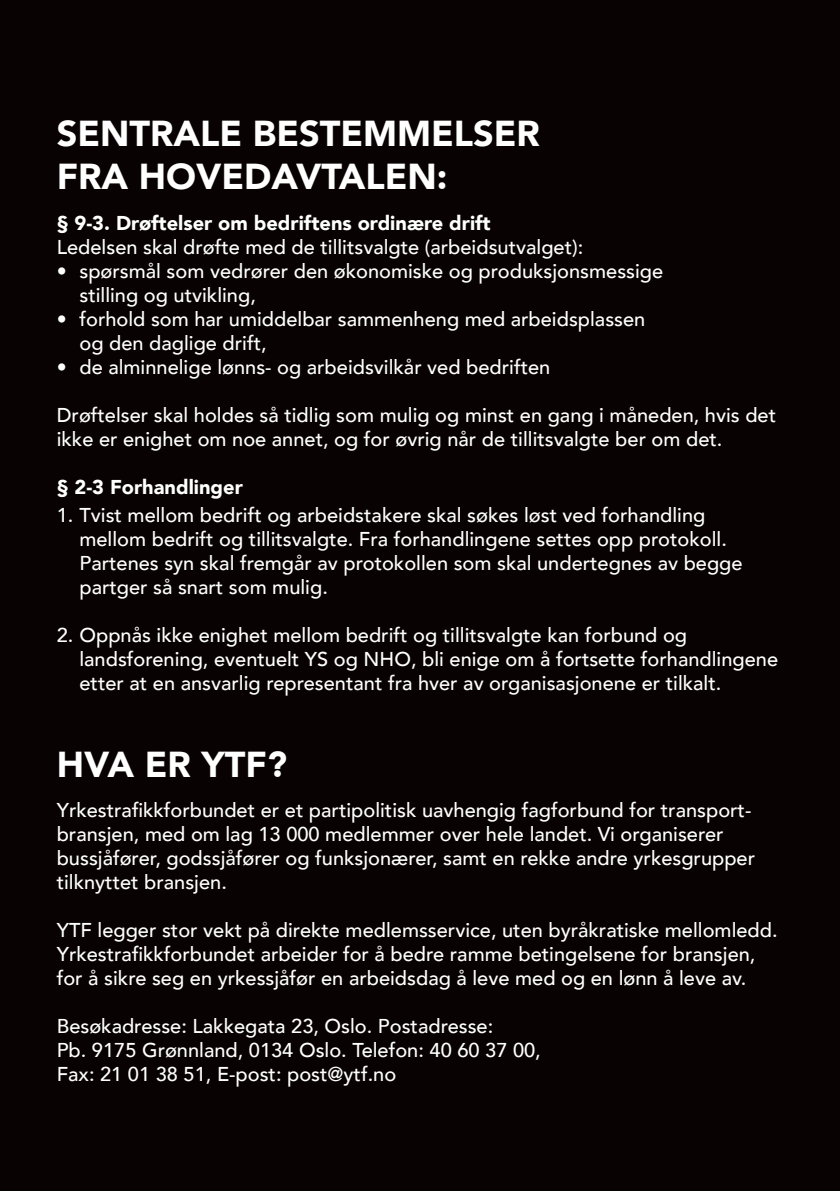
<style>
.page{position:relative;width:840px;height:1191px;background:#fff}
.page>*{position:absolute;margin:0;border:0;box-sizing:border-box;transform-origin:0 0}
.t1{font:900 36px/43.2px "Avenir";color:#fff}
.t2{font:500 20px/24px "Avenir";color:#fff}
.t3{font:900 20px "Avenir";color:#fff}
</style>
<div class="page">
<div style="left:0;top:0;width:839px;height:1191px;background:#080302"></div>
<h1 class="t1" style="left:57px;top:111px;width:484px">SENTRALE BESTEMMELSER<br>FRA HOVEDAVTALEN:</h1>
<p class="t3" style="left:57px;top:206px;width:435px">§ 9-3. Drøftelser om bedriftens ordinære drift</p>
<p class="t2" style="left:57px;top:234px;width:527px">Ledelsen skal drøfte med de tillitsvalgte (arbeidsutvalget):</p>
<p class="t2" style="left:79px;top:258px;width:585px;text-indent:-23px">• spørsmål som vedrører den økonomiske og produksjonsmessige stilling og utvikling,</p>
<p class="t2" style="left:79px;top:306px;width:567px;text-indent:-23px">• forhold som har umiddelbar sammenheng med arbeidsplassen og den daglige drift,</p>
<p class="t2" style="left:57px;top:354px;width:495px">• de alminnelige lønns- og arbeidsvilkår ved bedriften</p>
<p class="t2" style="left:57px;top:402px;width:720px">Drøftelser skal holdes så tidlig som mulig og minst en gang i måneden, hvis det ikke er enighet om noe annet, og for øvrig når de tillitsvalgte ber om det.</p>
<p class="t3" style="left:57px;top:470px;width:187px">§ 2-3 Forhandlinger</p>
<p class="t2" style="left:79px;top:502px;width:664px;text-indent:-23px">1. Tvist mellom bedrift og arbeidstakere skal søkes løst ved forhandling mellom bedrift og tillitsvalgte. Fra forhandlingene settes opp protokoll.<br>Partenes syn skal fremgår av protokollen som skal undertegnes av begge partger så snart som mulig.</p>
<p class="t2" style="left:79px;top:622px;width:699px;text-indent:-23px">2. Oppnås ikke enighet mellom bedrift og tillitsvalgte kan forbund og landsforening, eventuelt YS og NHO, bli enige om å fortsette forhandlingene etter at en ansvarlig representant fra hver av organisasjonene er tilkalt.</p>
<h1 class="t1" style="left:57px;top:742px;width:232px">HVA ER YTF?</h1>
<p class="t2" style="left:57px;top:797px;width:699px">Yrkestrafikkforbundet er et partipolitisk uavhengig fagforbund for transport&shy;bransjen, med om lag 13 000 medlemmer over hele landet. Vi organiserer bussjåfører, godssjåfører og funksjonærer, samt en rekke andre yrkesgrupper tilknyttet bransjen.</p>
<p class="t2" style="left:57px;top:917px;width:722px">YTF legger stor vekt på direkte medlemsservice, uten byråkratiske mellomledd.<br>Yrkestrafikkforbundet arbeider for å bedre ramme betingelsene for bransjen, for å sikre seg en yrkessjåfør en arbeidsdag å leve med og en lønn å leve av.</p>
<p class="t2" style="left:57px;top:1013px;width:485px">Besøkadresse: Lakkegata 23, Oslo. Postadresse:<br>Pb. 9175 Grønnland, 0134 Oslo. Telefon: 40 60 37 00,<br>Fax: 21 01 38 51, E-post: post@ytf.no</p>
</div>
